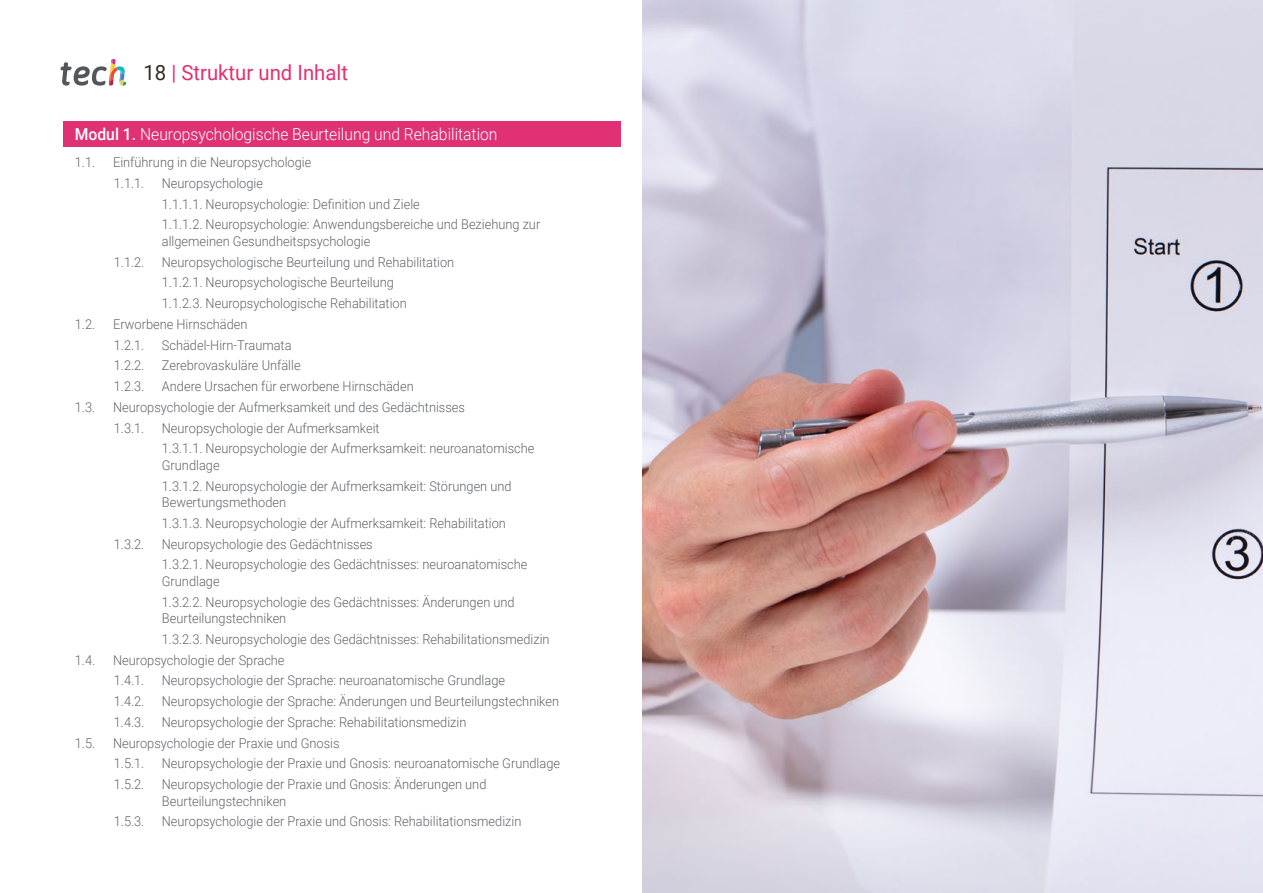
<style>
.page{position:relative;width:1263px;height:893px;background:#fff}
.page>*{position:absolute;margin:0;border:0;box-sizing:border-box;transform-origin:0 0}
.t1{font:21px "Roboto";color:#df3174}
.t2{font:300 16.5px "Roboto";color:#fff;scale:.95 1}
.t3{font:300 13.5px/20.7px "Roboto";color:#61646a;scale:.95 1}
.s1{color:#312e20}
.s2{font-weight:500}
</style>
<div class="page">
<div style="left:64px;top:121px;width:557px;height:25px;background:#df3174"></div>
<svg style="left:61px;top:59px;width:65px;height:27px"></svg>
<img style="left:642px;top:0;width:621px;height:893px">
<h1 class="t1" style="left:144px;top:57px;width:206px"><span class="s1">18</span> | Struktur und Inhalt</h1>
<p class="t2" style="left:75px;top:123px;width:446px"><span class="s2">Modul 1.</span> Neuropsychologische Beurteilung und Rehabilitation</p>
<p class="t3" style="left:75px;top:151px;width:23px">1.1.</p>
<p class="t3" style="left:113px;top:151px;width:210px">Einführung in die Neuropsychologie<br>1.1.1.</p>
<p class="t3" style="left:162px;top:172px;width:400px">Neuropsychologie<br>1.1.1.1. Neuropsychologie: Definition und Ziele<br>1.1.1.2. Neuropsychologie: Anwendungsbereiche und Beziehung zur</p>
<p class="t3" style="left:162px;top:230px;width:221px">allgemeinen Gesundheitspsychologie</p>
<p class="t3" style="left:114px;top:251px;width:34px">1.1.2.</p>
<p class="t3" style="left:162px;top:251px;width:309px">Neuropsychologische Beurteilung und Rehabilitation<br>1.1.2.1. Neuropsychologische Beurteilung<br>1.1.2.3. Neuropsychologische Rehabilitation</p>
<p class="t3" style="left:75px;top:313px;width:23px">1.2.</p>
<p class="t3" style="left:113px;top:313px;width:143px">Erworbene Hirnschäden<br>1.2.1.</p>
<p class="t3" style="left:162px;top:334px;width:138px">Schädel-Hirn-Traumata</p>
<p class="t3" style="left:114px;top:355px;width:34px">1.2.2.</p>
<p class="t3" style="left:162px;top:355px;width:148px">Zerebrovaskuläre Unfälle</p>
<p class="t3" style="left:114px;top:375px;width:34px">1.2.3.</p>
<p class="t3" style="left:162px;top:375px;width:267px">Andere Ursachen für erworbene Hirnschäden</p>
<p class="t3" style="left:75px;top:396px;width:23px">1.3.</p>
<p class="t3" style="left:113px;top:396px;width:372px">Neuropsychologie der Aufmerksamkeit und des Gedächtnisses<br>1.3.1.</p>
<p class="t3" style="left:162px;top:417px;width:394px">Neuropsychologie der Aufmerksamkeit<br>1.3.1.1. Neuropsychologie der Aufmerksamkeit: neuroanatomische</p>
<p class="t3" style="left:162px;top:454px;width:370px">Grundlage<br>1.3.1.2. Neuropsychologie der Aufmerksamkeit: Störungen und</p>
<p class="t3" style="left:162px;top:491px;width:364px">Bewertungsmethoden<br>1.3.1.3. Neuropsychologie der Aufmerksamkeit: Rehabilitation</p>
<p class="t3" style="left:114px;top:533px;width:34px">1.3.2.</p>
<p class="t3" style="left:162px;top:533px;width:386px">Neuropsychologie des Gedächtnisses<br>1.3.2.1. Neuropsychologie des Gedächtnisses: neuroanatomische</p>
<p class="t3" style="left:162px;top:570px;width:373px">Grundlage<br>1.3.2.2. Neuropsychologie des Gedächtnisses: Änderungen und</p>
<p class="t3" style="left:162px;top:607px;width:410px">Beurteilungstechniken<br>1.3.2.3. Neuropsychologie des Gedächtnisses: Rehabilitationsmedizin</p>
<p class="t3" style="left:75px;top:649px;width:23px">1.4.</p>
<p class="t3" style="left:113px;top:649px;width:182px">Neuropsychologie der Sprache<br>1.4.1.</p>
<p class="t3" style="left:162px;top:670px;width:363px">Neuropsychologie der Sprache: neuroanatomische Grundlage</p>
<p class="t3" style="left:114px;top:690px;width:34px">1.4.2.</p>
<p class="t3" style="left:162px;top:690px;width:420px">Neuropsychologie der Sprache: Änderungen und Beurteilungstechniken</p>
<p class="t3" style="left:114px;top:711px;width:34px">1.4.3.</p>
<p class="t3" style="left:162px;top:711px;width:322px">Neuropsychologie der Sprache: Rehabilitationsmedizin</p>
<p class="t3" style="left:75px;top:732px;width:23px">1.5.</p>
<p class="t3" style="left:113px;top:732px;width:240px">Neuropsychologie der Praxie und Gnosis<br>1.5.1.</p>
<p class="t3" style="left:162px;top:753px;width:421px">Neuropsychologie der Praxie und Gnosis: neuroanatomische Grundlage</p>
<p class="t3" style="left:114px;top:773px;width:34px">1.5.2.</p>
<p class="t3" style="left:162px;top:775px;width:343px;line-height:16.5px">Neuropsychologie der Praxie und Gnosis: Änderungen und<br>Beurteilungstechniken</p>
<p class="t3" style="left:114px;top:811px;width:34px">1.5.3.</p>
<p class="t3" style="left:162px;top:811px;width:380px">Neuropsychologie der Praxie und Gnosis: Rehabilitationsmedizin</p>
</div>
